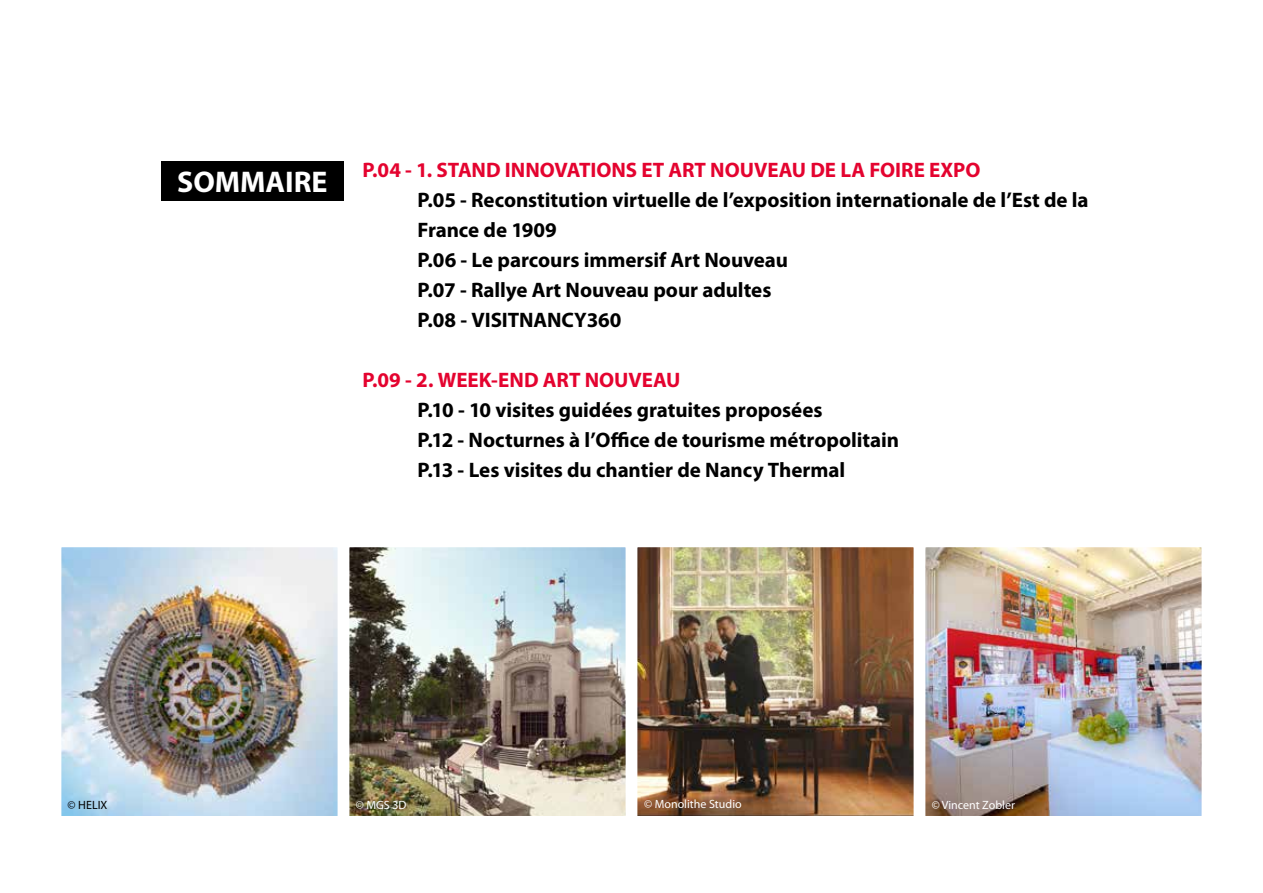
<style>
.page{position:relative;width:1263px;height:893px;background:#fff}
.page>*{position:absolute;margin:0;border:0;box-sizing:border-box;transform-origin:0 0}
.t1{font:700 30px "Myriad Pro";color:#fff}
.t2{font:700 21px/30px "Myriad Pro";letter-spacing:-.005em;color:#000}
.t3{font:700 21px "Myriad Pro";color:#e4032f}
.t4{font:12px "Myriad Pro";color:#fff}
.t5{font:12px "Myriad Pro";color:#000}
</style>
<div class="page">
<img style="left:62px;top:548px;width:275px;height:267px">
<div style="left:55px;top:541px;width:289px;height:281px;border:6px solid #fff"></div>
<div style="left:161px;top:161px;width:183px;height:40px;background:#000"></div>
<img style="left:350px;top:548px;width:275px;height:267px">
<div style="left:343px;top:541px;width:289px;height:281px;border:6px solid #fff"></div>
<img style="left:638px;top:548px;width:274px;height:267px">
<div style="left:631px;top:541px;width:288px;height:281px;border:6px solid #fff"></div>
<img style="left:926px;top:548px;width:274px;height:267px">
<div style="left:919px;top:541px;width:288px;height:281px;border:6px solid #fff"></div>
<h1 class="t1" style="left:177px;top:162px;width:152px">SOMMAIRE</h1>
<p class="t3" style="left:362px;top:156px;width:620px">P.04 - 1. STAND INNOVATIONS ET ART NOUVEAU DE LA FOIRE EXPO</p>
<p class="t2" style="left:418px;top:184px;width:672px">P.05 - Reconstitution virtuelle de l’exposition internationale de l’Est de la France de 1909<br>P.06 - Le parcours immersif Art Nouveau<br>P.07 - Rallye Art Nouveau pour adultes<br>P.08 - VISITNANCY360</p>
<p class="t3" style="left:362px;top:366px;width:320px">P.09 - 2. WEEK-END ART NOUVEAU</p>
<p class="t2" style="left:418px;top:394px;width:483px">P.10 - 10 visites guidées gratuites proposées<br>P.12 - Nocturnes à l’Office de tourisme métropolitain<br>P.13 - Les visites du chantier de Nancy Thermal</p>
<p class="t5" style="left:68px;top:797px;width:41px">© HELIX</p>
<p class="t4" style="left:356px;top:797px;width:52px">© MGS 3D</p>
<p class="t4" style="left:644px;top:797px;width:99px">© Monolithe Studio</p>
<p class="t4" style="left:932px;top:797px;width:85px">© Vincent Zobler</p>
</div>
